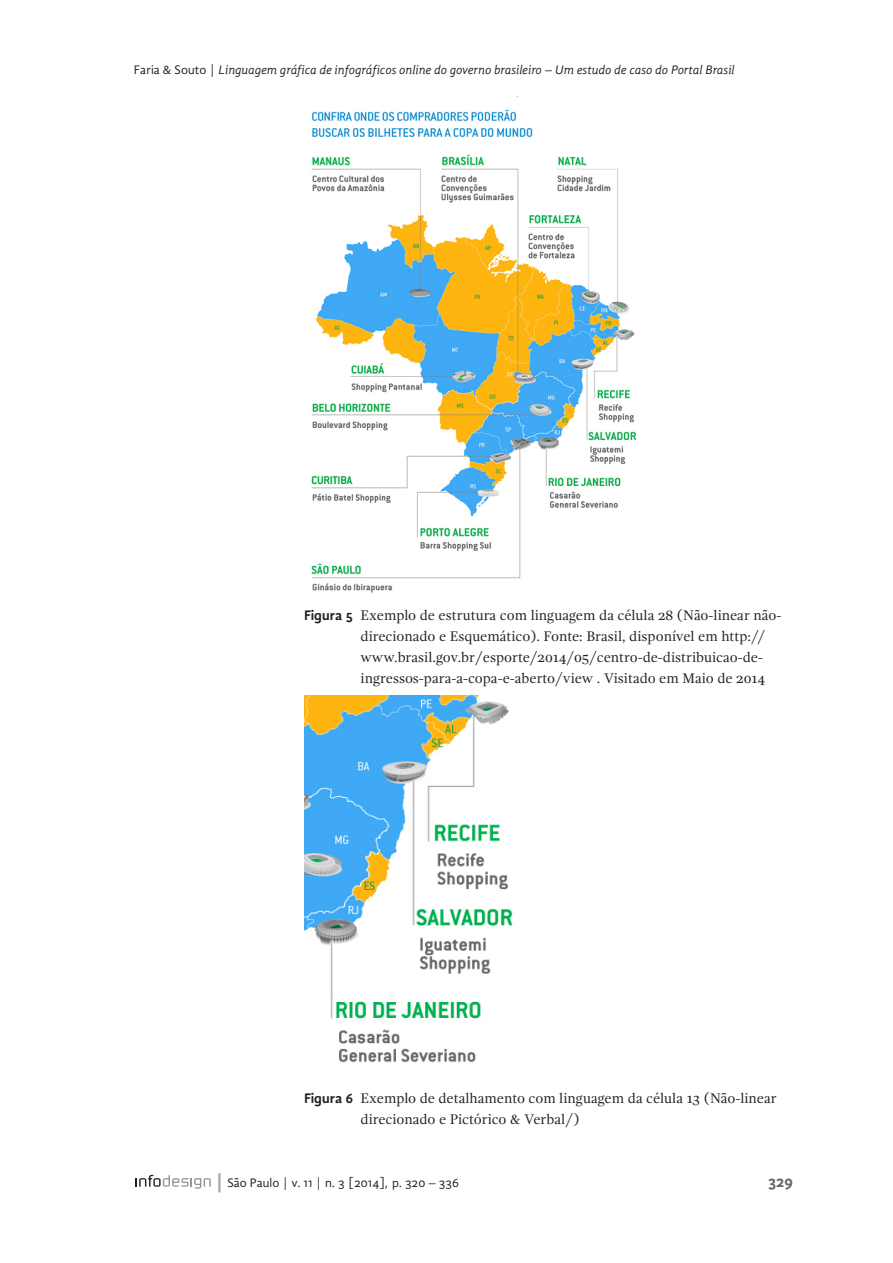
<style>
.page{position:relative;width:893px;height:1263px;background:#fff}
.page>*{position:absolute;margin:0;border:0;box-sizing:border-box;transform-origin:0 0}
.t1{font:700 16.5px "Gandhi Sans";color:#636366}
.t2{font:14.25px/21px "Gandhi Serif";color:#231f20}
.t3{font:italic 12.75px "Gandhi Sans";color:#231f20}
.t4{font:12.75px "Gandhi Sans";color:#231f20}
.s1{font-style:normal}
.s2{font-family:"Gandhi Sans";font-weight:700}
.s3{font-size:19.2px;color:#a8a9ad}
</style>
<div class="page">
<svg style="left:136px;top:1175px;width:75px;height:13px"></svg>
<img style="left:311px;top:109px;width:326px;height:484px">
<img style="left:304px;top:696px;width:209px;height:367px">
<p class="t3" style="left:134px;top:62px;width:602px"><span class="s1">Faria &amp; Souto |</span> Linguagem gráfica de infográficos online do governo brasileiro – Um estudo de caso do Portal Brasil</p>
<p class="t2" style="left:361px;top:604px;width:422px;text-indent:-57px"><span class="s2">Figura 5</span> Exemplo de estrutura com linguagem da célula 28 (Não-linear não&shy;direcionado e Esquemático). Fonte: Brasil, disponível em http:// www.brasil.gov.br/esporte/2014/05/centro-de-distribuicao-de&shy;ingressos-para-a-copa-e-aberto/view . Visitado em Maio de 2014</p>
<p class="t2" style="left:361px;top:1087px;width:418px;text-indent:-57px"><span class="s2">Figura 6</span> Exemplo de detalhamento com linguagem da célula 13 (Não-linear direcionado e Pictórico &amp; Verbal/)</p>
<p class="t4" style="left:214px;top:1175px;width:247px"><span class="s3">|</span>São Paulo | v. 11 | n. 3 [2014], p. 320 – 336</p>
<p class="t1" style="left:768px;top:1171px;width:27px">329</p>
</div>
